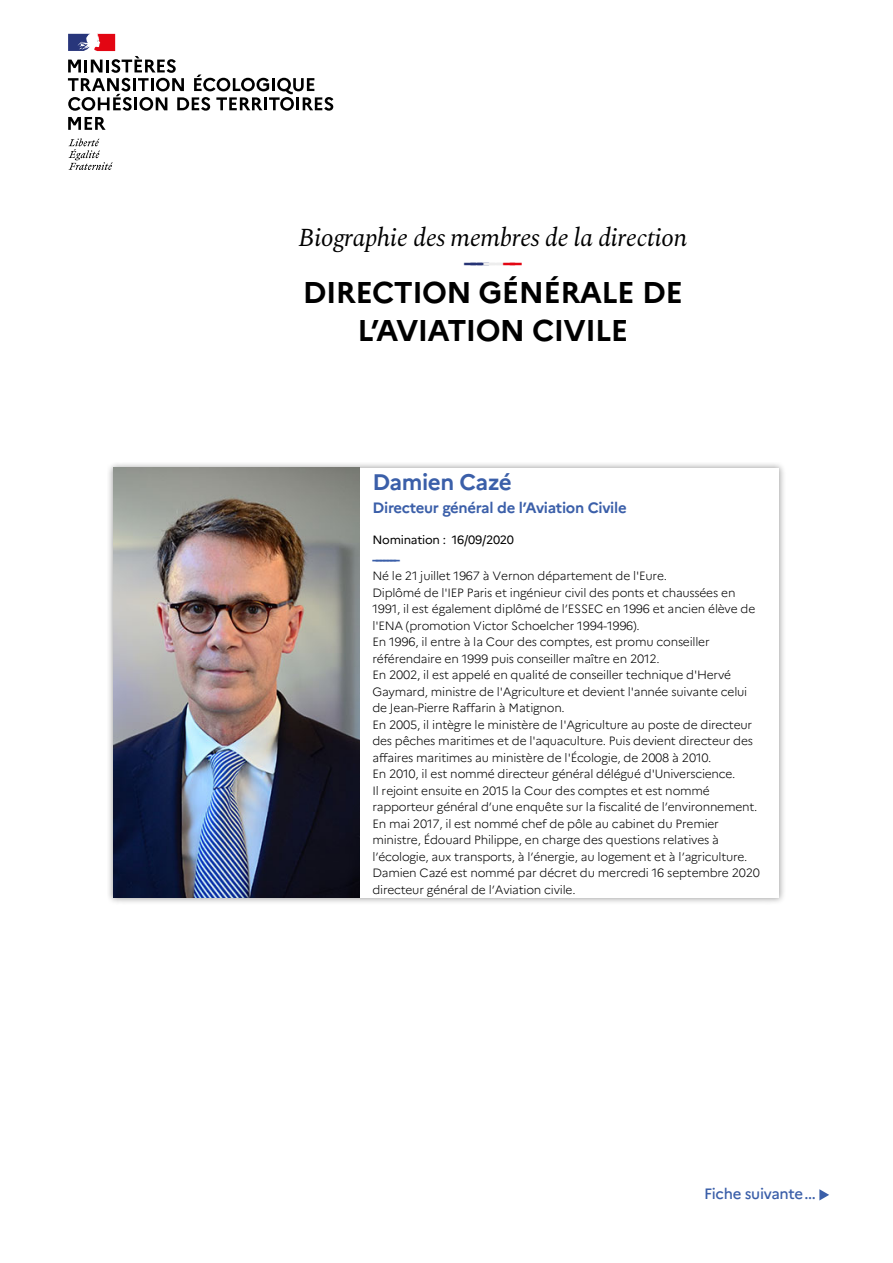
<style>
.page{position:relative;width:893px;height:1263px;background:#fff}
.page>*{position:absolute;margin:0;border:0;box-sizing:border-box;transform-origin:0 0}
.t1{font:700 30px/37.5px "Marianne";letter-spacing:-.02em;color:#000;text-align:center}
.t2{font:italic 25.5px "Spectral";letter-spacing:-.02em;color:#000}
.t3{font:700 22.5px "Marianne";letter-spacing:-.02em;color:#3b5fa9}
.t4{font:700 22.5px "Marianne";color:#273475}
.t5{font:700 15px "Marianne";letter-spacing:-.02em;color:#3b5fa9}
.t6{font:500 15px "Marianne";letter-spacing:-.02em;color:#3b5fa9}
.t7{font:300 12px/16.5px "Marianne";letter-spacing:-.02em;color:#000}
.t8{font:12px "Marianne";letter-spacing:-.02em;color:#000}
.t9{font:800 12px "Marianne";color:#3b5fa9}
.s1{color:#ededed}
.s2{color:#e30613}
</style>
<div class="page">
<svg style="left:68px;top:34px;width:265px;height:77px"></svg>
<svg style="left:68px;top:138px;width:45px;height:32px"></svg>
<svg style="left:68px;top:117px;width:38px;height:13px"></svg>
<svg style="left:819px;top:1189px;width:10px;height:11px"></svg>
<div style="left:107px;top:462px;width:680px;height:442px;background:#000;opacity:.4"></div>
<div style="left:114px;top:468px;width:665px;height:430px;background:#fff"></div>
<img style="left:113px;top:468px;width:247px;height:430px">
<h2 class="t2" style="left:299px;top:219px;width:390px">Biographie des membres de la direction</h2>
<h3 class="t4" style="left:464px;top:239px;width:59px">___<span class="s1">___</span><span class="s2">__</span></h3>
<h1 class="t1" style="left:303px;top:273px;width:382px">DIRECTION GÉNÉRALE DE<br>L’AVIATION CIVILE</h1>
<h3 class="t3" style="left:372px;top:469px;width:141px">Damien Cazé</h3>
<p class="t5" style="left:372px;top:498px;width:256px">Directeur général de l’Aviation Civile</p>
<p class="t8" style="left:372px;top:533px;width:143px">Nomination : 16/09/2020</p>
<p class="t9" style="left:372px;top:547px;width:29px">_______</p>
<p class="t7" style="left:372px;top:568px;width:389px">Né le 21 juillet 1967 à Vernon département de l'Eure.<br>Diplômé de l'IEP Paris et ingénieur civil des ponts et chaussées en 1991, il est également diplômé de l’ESSEC en 1996 et ancien élève de l'ENA (promotion Victor Schoelcher 1994-1996).<br>En 1996, il entre à la Cour des comptes, est promu conseiller référendaire en 1999 puis conseiller maître en 2012.<br>En 2002, il est appelé en qualité de conseiller technique d'Hervé Gaymard, ministre de l'Agriculture et devient l'année suivante celui de Jean-Pierre Raffarin à Matignon.<br>En 2005, il intègre le ministère de l'Agriculture au poste de directeur des pêches maritimes et de l'aquaculture. Puis devient directeur des affaires maritimes au ministère de l'Écologie, de 2008 à 2010.<br>En 2010, il est nommé directeur général délégué d'Universcience.<br>Il rejoint ensuite en 2015 la Cour des comptes et est nommé rapporteur général d’une enquête sur la fiscalité de l’environnement.<br>En mai 2017, il est nommé chef de pôle au cabinet du Premier ministre, Édouard Philippe, en charge des questions relatives à l’écologie, aux transports, à l’énergie, au logement et à l’agriculture.<br>Damien Cazé est nommé par décret du mercredi 16 septembre 2020 directeur général de l’Aviation civile.</p>
<p class="t6" style="left:704px;top:1184px;width:113px">Fiche suivante...</p>
</div>
